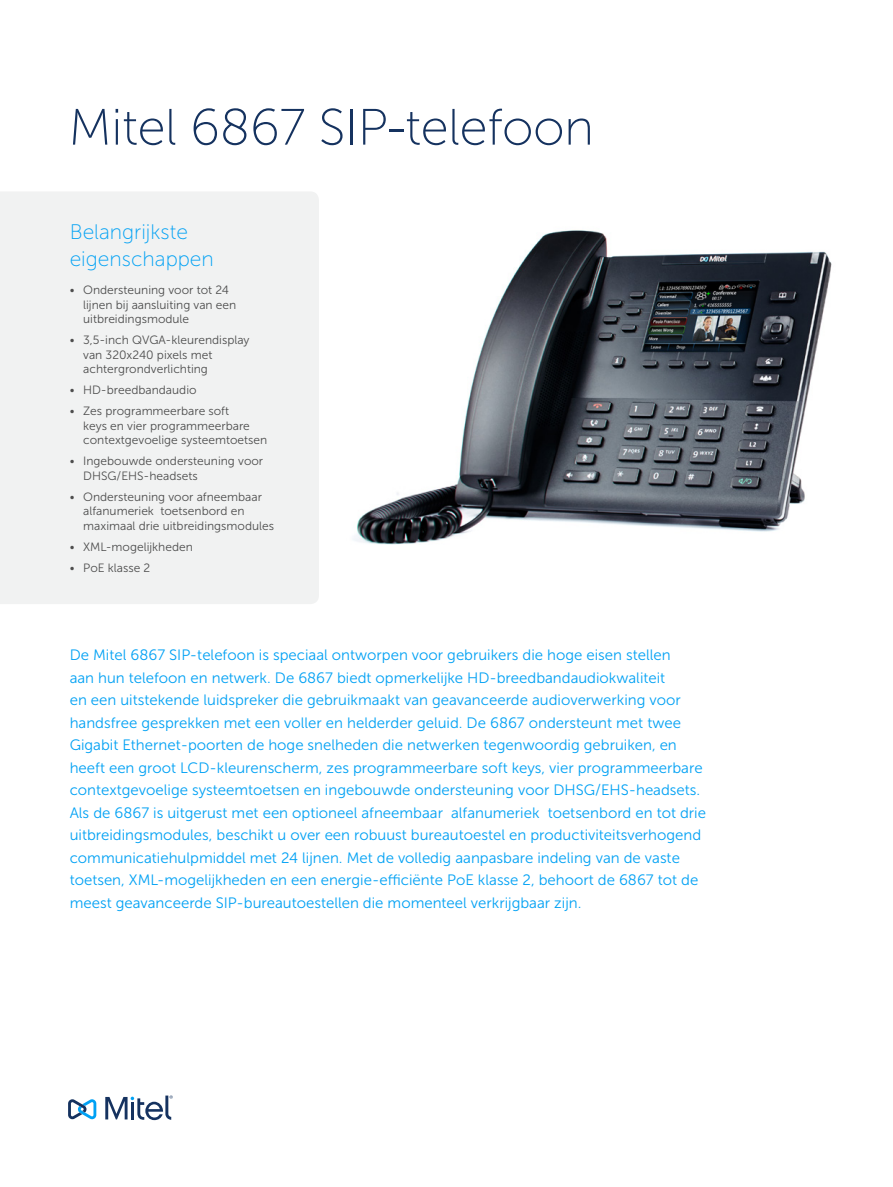
<style>
.page{position:relative;width:893px;height:1187px;background:#fff}
.page>*{position:absolute;margin:0;border:0;box-sizing:border-box;transform-origin:0 0}
.t1{font:51px "Museo Sans 100";letter-spacing:-.01em;color:#15325f}
.t2{font:21px/27px "Museo Sans 100";color:#00a1f4}
.t3{font:15px/22.5px "Museo Sans 300";color:#00a1f4}
.t4{font:12px/14.4px "Museo Sans 300";color:#4d4d4d}
</style>
<div class="page">
<svg style="left:68px;top:1099px;width:28px;height:20px"></svg>
<svg style="left:105px;top:1095px;width:68px;height:25px"></svg>
<img style="left:353px;top:230px;width:479px;height:315px">
<div style="left:0;top:192px;width:319px;height:412px;background:#f1f2f2"></div>
<h1 class="t1" style="left:68px;top:100px;width:527px">Mitel 6867 SIP-telefoon</h1>
<h2 class="t2" style="left:70px;top:219px;width:146px">Belangrijkste eigenschappen</h2>
<p class="t4" style="left:83px;top:283px;width:155px;text-indent:-14px">• Ondersteuning voor tot 24 lijnen bij aansluiting van een uitbreidingsmodule</p>
<p class="t4" style="left:83px;top:333px;width:168px;text-indent:-14px">• 3,5-inch QVGA-kleurendisplay van 320x240 pixels met achtergrondverlichting</p>
<p class="t4" style="left:70px;top:383px;width:128px">• HD-breedbandaudio</p>
<p class="t4" style="left:83px;top:404px;width:185px;text-indent:-14px">• Zes programmeerbare soft<br>keys en vier programmeerbare contextgevoelige systeemtoetsen</p>
<p class="t4" style="left:83px;top:454px;width:181px;text-indent:-14px">• Ingebouwde ondersteuning voor<br>DHSG/EHS-headsets</p>
<p class="t4" style="left:83px;top:489px;width:192px;text-indent:-14px">• Ondersteuning voor afneembaar alfanumeriek toetsenbord en maximaal drie uitbreidingsmodules</p>
<p class="t4" style="left:70px;top:539px;width:125px">• XML-mogelijkheden</p>
<p class="t4" style="left:70px;top:560px;width:82px">• PoE klasse 2</p>
<p class="t3" style="left:70px;top:643px;width:638px">De Mitel 6867 SIP-telefoon is speciaal ontworpen voor gebruikers die hoge eisen stellen<br>aan hun telefoon en netwerk. De 6867 biedt opmerkelijke HD-breedbandaudiokwaliteit<br>en een uitstekende luidspreker die gebruikmaakt van geavanceerde audioverwerking voor handsfree gesprekken met een voller en helderder geluid. De 6867 ondersteunt met twee Gigabit Ethernet-poorten de hoge snelheden die netwerken tegenwoordig gebruiken, en heeft een groot LCD-kleurenscherm, zes programmeerbare soft keys, vier programmeerbare contextgevoelige systeemtoetsen en ingebouwde ondersteuning voor DHSG/EHS-headsets.<br>Als de 6867 is uitgerust met een optioneel afneembaar alfanumeriek toetsenbord en tot drie uitbreidingsmodules, beschikt u over een robuust bureautoestel en productiviteitsverhogend communicatiehulpmiddel met 24 lijnen. Met de volledig aanpasbare indeling van de vaste toetsen, XML-mogelijkheden en een energie-efficiënte PoE klasse 2, behoort de 6867 tot de meest geavanceerde SIP-bureautoestellen die momenteel verkrijgbaar zijn.</p>
</div>
